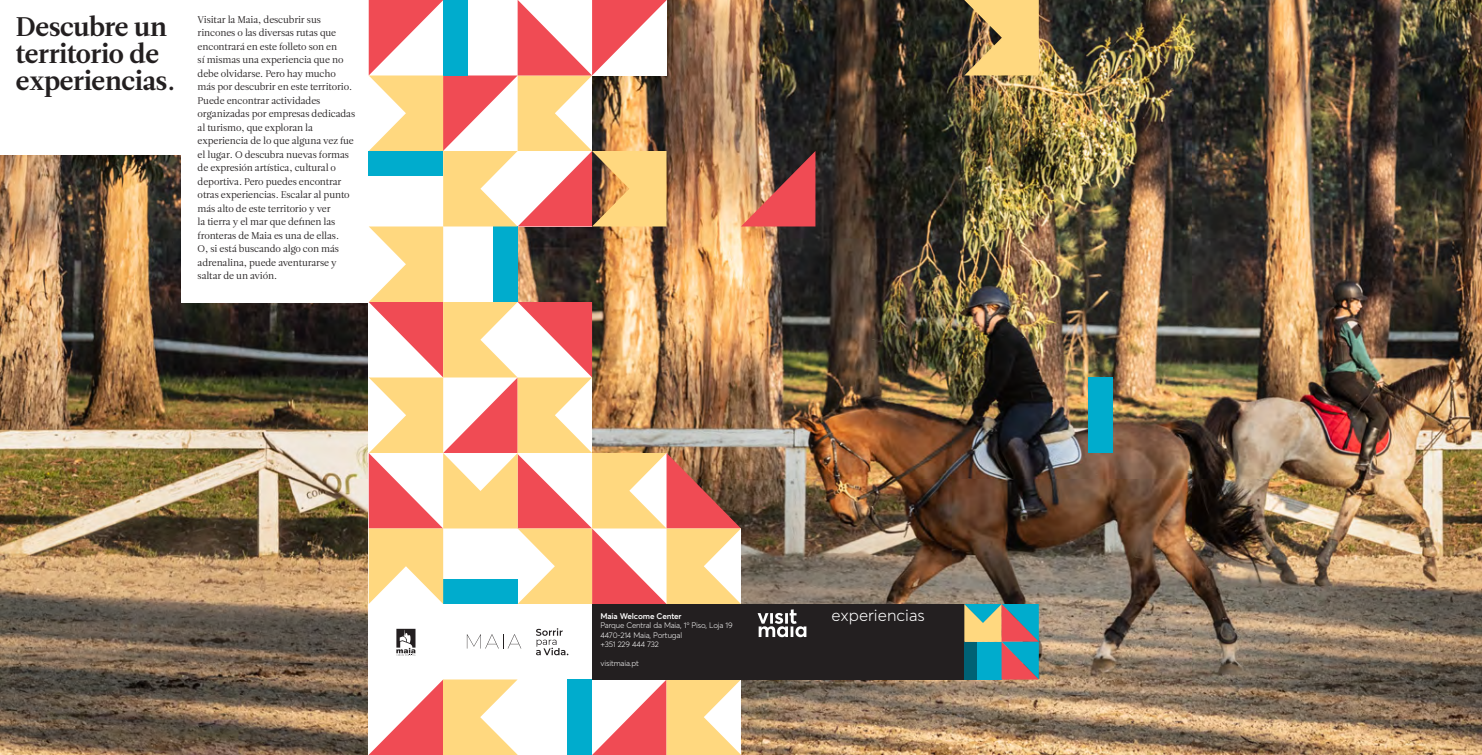
<style>
.page{position:relative;width:1482px;height:755px;background:#fff}
.page>*{position:absolute;margin:0;border:0;box-sizing:border-box;transform-origin:0 0}
.t1{font:700 26.88px/26.9px "Leitura Two";letter-spacing:-.01em;color:#231f20}
.t2{font:300 16.88px "Averta";color:#fff}
.t3{font:9.75px/13.5px "Leitura Two";letter-spacing:-.01em;color:#231f20}
.t4{font:600 8.12px "Averta";letter-spacing:-.015em;color:#fff}
.t5{font:300 7.88px/9.4px "Averta";letter-spacing:-.015em;color:#fff}
</style>
<div class="page">
<img style="left:741px;top:0;width:740px;height:755px">
<img style="left:0;top:155px;width:369px;height:600px">
<div style="left:181px;top:0;width:188px;height:302px;background:#fff"></div>
<div style="left:567px;top:679px;width:25px;height:76px;background:#00accd"></div>
<div style="left:1088px;top:377px;width:25px;height:76px;background:#00accd"></div>
<svg style="left:368px;top:679px;width:149px;height:76px"></svg>
<svg style="left:964px;top:0;width:74px;height:75px;background:#d7b56d"></svg>
<svg style="left:592px;top:679px;width:149px;height:76px"></svg>
<div style="left:592px;top:604px;width:372px;height:75px;background:#231f20"></div>
<svg style="left:964px;top:604px;width:74px;height:75px;background:#6c9497"></svg>
<img style="left:369px;top:0;width:446px;height:655px">
<h1 class="t1" style="left:16px;top:14px;width:161px">Descubre un territorio de experiencias.</h1>
<p class="t3" style="left:198px;top:13px;width:159px">Visitar la Maia, descubrir sus rincones o las diversas rutas que encontrará en este folleto son en<br>sí mismas una experiencia que no debe olvidarse. Pero hay mucho más por descubrir en este territorio.<br>Puede encontrar actividades organizadas por empresas dedicadas al turismo, que exploran la experiencia de lo que alguna vez fue el lugar. O descubra nuevas formas de expresión artística, cultural o deportiva. Pero puedes encontrar otras experiencias. Escalar al punto más alto de este territorio y ver<br>la tierra y el mar que definen las fronteras de Maia es una de ellas.<br>O, si está buscando algo con más adrenalina, puede aventurarse y saltar de un avión.</p>
<p class="t4" style="left:600px;top:611px;width:83px">Maia Welcome Center</p>
<h2 class="t2" style="left:831px;top:605px;width:95px">experiencias</h2>
<p class="t5" style="left:600px;top:621px;width:134px">Parque Central da Maia, 1º Piso, Loja 19<br>4470‑214 Maia, Portugal<br>+351 229 444 732</p>
<p class="t5" style="left:600px;top:658px;width:40px">visitmaia.pt</p>
</div>
